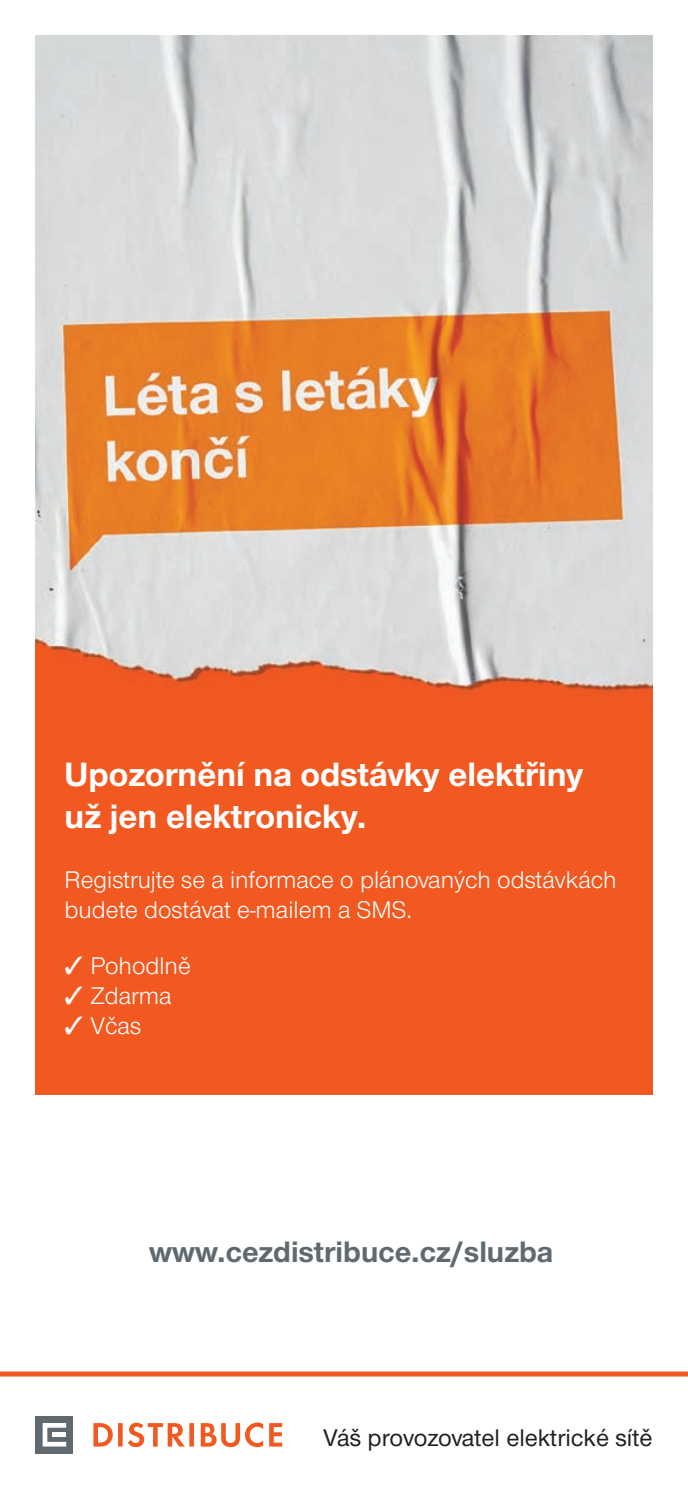
<style>
.page{position:relative;width:688px;height:1489px;background:#fff}
.page>*{position:absolute;margin:0;border:0;box-sizing:border-box;transform-origin:0 0}
.t1{font:700 35px/42px "Nimbus CEZ";color:#fff}
.t2{font:700 30.75px "Nimbus CEZ";color:#5f696f}
.t3{font:25px/30px "Nimbus CEZ";color:#fff}
.t4{font:500 25px "Nimbus CEZ";color:#231f20}
</style>
<div class="page">
<div style="left:35px;top:1415px;width:38px;height:38px;background:#5f696f"></div>
<svg style="left:43px;top:1423px;width:23px;height:23px"></svg>
<hr style="left:52px;top:1432px;width:14px;height:4px;background:#fff">
<svg style="left:93px;top:1422px;width:189px;height:24px"></svg>
<img style="left:35px;top:35px;width:617px;height:1059px">
<div style="left:0;top:1371px;width:687px;height:5px;background:#f15921"></div>
<h1 class="t1" style="left:64px;top:753px;width:520px">Upozornění na odstávky elektřiny už jen elektronicky.</h1>
<p class="t3" style="left:64px;top:865px;width:553px">Registrujte se a informace o plánovaných odstávkách budete dostávat e-mailem a SMS.</p>
<p class="t3" style="left:64px;top:951px;width:128px">✓ Pohodlně</p>
<p class="t3" style="left:64px;top:981px;width:109px">✓ Zdarma</p>
<p class="t3" style="left:64px;top:1011px;width:78px">✓ Včas</p>
<p class="t2" style="left:149px;top:1233px;width:405px">www.cezdistribuce.cz/sluzba</p>
<p class="t4" style="left:323px;top:1422px;width:330px">Váš provozovatel elektrické sítě</p>
</div>
